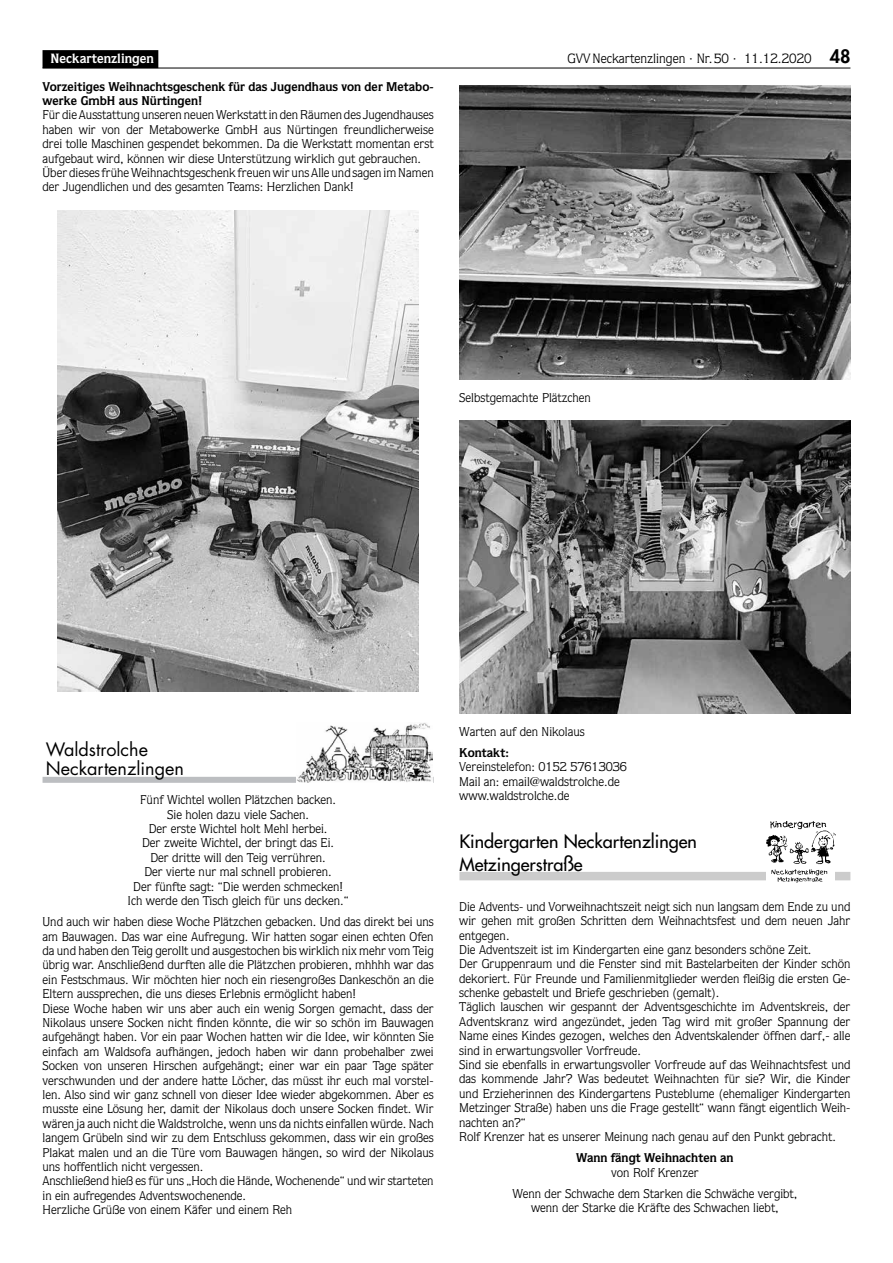
<style>
.page{position:relative;width:893px;height:1263px;background:#fff}
.page>*{position:absolute;margin:0;border:0;box-sizing:border-box;transform-origin:0 0}
.t1{font:18px/22.5px "Futura";color:#000}
.t2{font:18px/19.6px "Futura";color:#000}
.t3{font:13.5px "Quorum";color:#000}
.t4{font:700 13.5px "Quorum";color:#fff}
.t5{font:12.75px/14.4px "Quorum";color:#000}
.t6{font:700 12.75px/14.4px "Quorum";color:#000}
.s1{font-family:"Futura";font-weight:800;font-size:18px}
</style>
<div class="page">
<hr style="left:43px;top:68px;width:807px;height:1px;background:#000">
<img style="left:58px;top:210px;width:360px;height:481px">
<div style="left:43px;top:777px;width:391px;height:6px;background:#bcbec1"></div>
<img style="left:296px;top:723px;width:136px;height:59px">
<img style="left:459px;top:85px;width:391px;height:294px">
<img style="left:459px;top:420px;width:391px;height:293px">
<div style="left:459px;top:872px;width:391px;height:8px;background:#ccc"></div>
<img style="left:767px;top:821px;width:68px;height:61px">
<div style="left:43px;top:50px;width:115px;height:18px;background:#000"></div>
<p class="t4" style="left:51px;top:50px;width:105px">Neckartenzlingen</p>
<p class="t6" style="left:43px;top:79px;width:393px">Vorzeitiges Weihnachtsgeschenk für das Jugendhaus von der Metabo&shy;werke GmbH aus Nürtingen!</p>
<p class="t5" style="left:43px;top:108px;width:393px">Für die Ausstattung unseren neuen Werkstatt in den Räumen des Jugendhauses haben wir von der Metabowerke GmbH aus Nürtingen freundlicherweise drei tolle Maschinen gespendet bekommen. Da die Werkstatt momentan erst aufgebaut wird, können wir diese Unterstützung wirklich gut gebrauchen.<br>Über dieses frühe Weihnachtsgeschenk freuen wir uns Alle und sagen im Namen der Jugendlichen und des gesamten Teams: Herzlichen Dank!</p>
<p class="t3" style="left:568px;top:51px;width:284px">GVVNeckartenzlingen · Nr.50 · 11.12.2020 <span class="s1">48</span></p>
<p class="t5" style="left:459px;top:390px;width:133px">Selbstgemachte Plätzchen</p>
<h1 class="t2" style="left:46px;top:739px;width:140px">Waldstrolche<br>Neckartenzlingen</h1>
<p class="t5" style="left:128px;top:792px;width:223px;text-align:center">Fünf Wichtel wollen Plätzchen backen.<br>Sie holen dazu viele Sachen.<br>Der erste Wichtel holt Mehl herbei.<br>Der zweite Wichtel, der bringt das Ei.<br>Der dritte will den Teig verrühren.<br>Der vierte nur mal schnell probieren.<br>Der fünfte sagt: “Die werden schmecken!<br>Ich werde den Tisch gleich für uns decken.“</p>
<p class="t5" style="left:43px;top:914px;width:393px">Und auch wir haben diese Woche Plätzchen gebacken. Und das direkt bei uns am Bauwagen. Das war eine Aufregung. Wir hatten sogar einen echten Ofen da und haben den Teig gerollt und ausgestochen bis wirklich nix mehr vom Teig übrig war. Anschließend durften alle die Plätzchen probieren, mhhhh war das ein Festschmaus. Wir möchten hier noch ein riesengroßes Dankeschön an die Eltern aussprechen, die uns dieses Erlebnis ermöglicht haben!<br>Diese Woche haben wir uns aber auch ein wenig Sorgen gemacht, dass der Nikolaus unsere Socken nicht finden könnte, die wir so schön im Bauwagen aufgehängt haben. Vor ein paar Wochen hatten wir die Idee, wir könnten Sie einfach am Waldsofa aufhängen, jedoch haben wir dann probehalber zwei Socken von unseren Hirschen aufgehängt; einer war ein paar Tage später verschwunden und der andere hatte Löcher, das müsst ihr euch mal vorstel&shy;len. Also sind wir ganz schnell von dieser Idee wieder abgekommen. Aber es musste eine Lösung her, damit der Nikolaus doch unsere Socken findet. Wir wären ja auch nicht die Waldstrolche, wenn uns da nichts einfallen würde. Nach langem Grübeln sind wir zu dem Entschluss gekommen, dass wir ein großes Plakat malen und an die Türe vom Bauwagen hängen, so wird der Nikolaus uns hoffentlich nicht vergessen.<br>Anschließend hieß es für uns „Hoch die Hände, Wochenende“ und wir starteten in ein aufregendes Adventswochenende.<br>Herzliche Grüße von einem Käfer und einem Reh</p>
<p class="t5" style="left:459px;top:724px;width:127px">Warten auf den Nikolaus</p>
<p class="t6" style="left:459px;top:745px;width:51px">Kontakt:</p>
<p class="t5" style="left:459px;top:760px;width:169px">Vereinstelefon: 0152 57613036<br>Mail an: email@waldstrolche.de www.waldstrolche.de</p>
<h1 class="t1" style="left:459px;top:830px;width:239px">Kindergarten Neckartenzlingen<br>Metzingerstraße</h1>
<p class="t5" style="left:459px;top:899px;width:393px">Die Advents- und Vorweihnachtszeit neigt sich nun langsam dem Ende zu und wir gehen mit großen Schritten dem Weihnachtsfest und dem neuen Jahr entgegen.<br>Die Adventszeit ist im Kindergarten eine ganz besonders schöne Zeit.<br>Der Gruppenraum und die Fenster sind mit Bastelarbeiten der Kinder schön dekoriert. Für Freunde und Familienmitglieder werden fleißig die ersten Ge&shy;schenke gebastelt und Briefe geschrieben (gemalt).<br>Täglich lauschen wir gespannt der Adventsgeschichte im Adventskreis, der Adventskranz wird angezündet, jeden Tag wird mit großer Spannung der Name eines Kindes gezogen, welches den Adventskalender öffnen darf,- alle sind in erwartungsvoller Vorfreude.<br>Sind sie ebenfalls in erwartungsvoller Vorfreude auf das Weihnachtsfest und das kommende Jahr? Was bedeutet Weihnachten für sie? Wir, die Kinder und Erzieherinnen des Kindergartens Pusteblume (ehemaliger Kindergarten Metzinger Straße) haben uns die Frage gestellt“ wann fängt eigentlich Weih&shy;nachten an?“<br>Rolf Krenzer hat es unserer Meinung nach genau auf den Punkt gebracht.</p>
<p class="t6" style="left:576px;top:1150px;width:159px">Wann fängt Weihnachten an</p>
<p class="t5" style="left:512px;top:1161px;width:286px;line-height:21.3px;text-align:center">von Rolf Krenzer<br>Wenn der Schwache dem Starken die Schwäche vergibt,</p>
<p class="t5" style="left:531px;top:1200px;width:249px">wenn der Starke die Kräfte des Schwachen liebt,</p>
</div>
